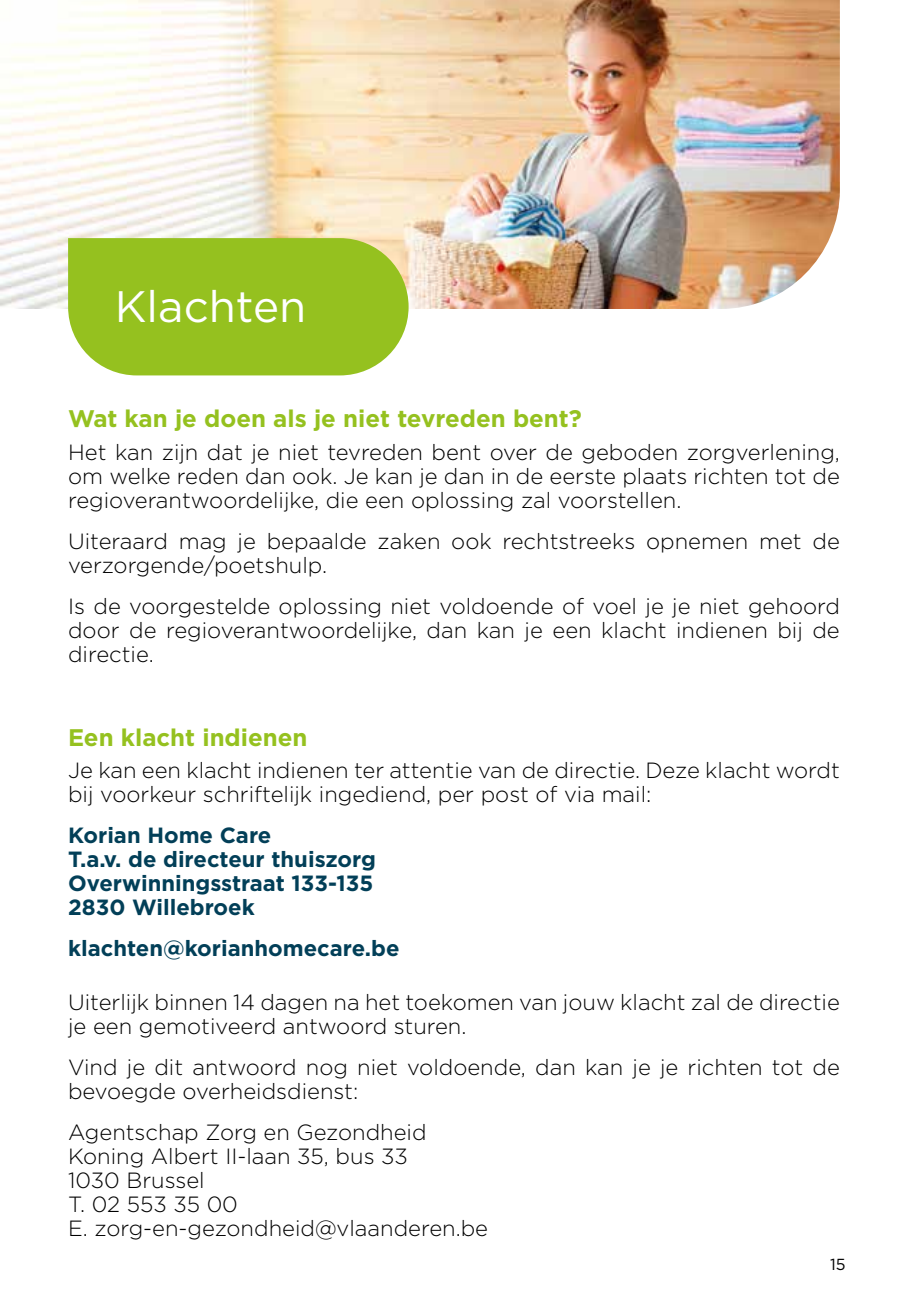
<style>
.page{position:relative;width:908px;height:1304px;background:#fff}
.page>*{position:absolute;margin:0;border:0;box-sizing:border-box;transform-origin:0 0}
.t1{font:44px "Gotham";color:#fff}
.t2{font:700 24px "Gotham";color:#95c11f}
.t3{font:300 22px/24px "Gotham";color:#000}
.t4{font:700 22px/24px "Gotham";color:#023f58}
.t5{font:16px "Gotham";color:#000}
</style>
<div class="page">
<img style="left:0;top:0;width:839px;height:309px">
<svg style="left:68px;top:238px;width:340px;height:137px;background:#9bc42b"></svg>
<h1 class="t1" style="left:115px;top:278px;width:193px">Klachten</h1>
<p class="t2" style="left:68px;top:403px;width:515px">Wat kan je doen als je niet tevreden bent?</p>
<p class="t3" style="left:68px;top:440px;width:773px;text-align:justify">Het kan zijn dat je niet tevreden bent over de geboden zorgverlening, om welke reden dan ook. Je kan je dan in de eerste plaats richten tot de regioverantwoordelijke, die een oplossing zal voorstellen.</p>
<p class="t3" style="left:68px;top:529px;width:772px">Uiteraard mag je bepaalde zaken ook rechtstreeks opnemen met de verzorgende/poetshulp.</p>
<p class="t3" style="left:68px;top:594px;width:773px;text-align:justify">Is de voorgestelde oplossing niet voldoende of voel je je niet gehoord door de regioverantwoordelijke, dan kan je een klacht indienen bij de directie.</p>
<p class="t2" style="left:68px;top:722px;width:241px">Een klacht indienen</p>
<p class="t3" style="left:68px;top:758px;width:773px">Je kan een klacht indienen ter attentie van de directie. Deze klacht wordt bij voorkeur schriftelijk ingediend, per post of via mail:</p>
<p class="t4" style="left:68px;top:824px;width:309px">Korian Home Care<br>T.a.v. de directeur thuiszorg<br>Overwinningsstraat 133-135<br>2830 Willebroek</p>
<p class="t4" style="left:68px;top:937px;width:333px">klachten@korianhomecare.be</p>
<p class="t3" style="left:68px;top:990px;width:773px">Uiterlijk binnen 14 dagen na het toekomen van jouw klacht zal de directie je een gemotiveerd antwoord sturen.</p>
<p class="t3" style="left:68px;top:1055px;width:773px">Vind je dit antwoord nog niet voldoende, dan kan je je richten tot de bevoegde overheidsdienst:</p>
<p class="t3" style="left:68px;top:1120px;width:421px">Agentschap Zorg en Gezondheid<br>Koning Albert II-laan 35, bus 33<br>1030 Brussel<br>T. 02 553 35 00<br>E. zorg-en-gezondheid@vlaanderen.be</p>
<p class="t5" style="left:829px;top:1254px;width:17px">15</p>
</div>
